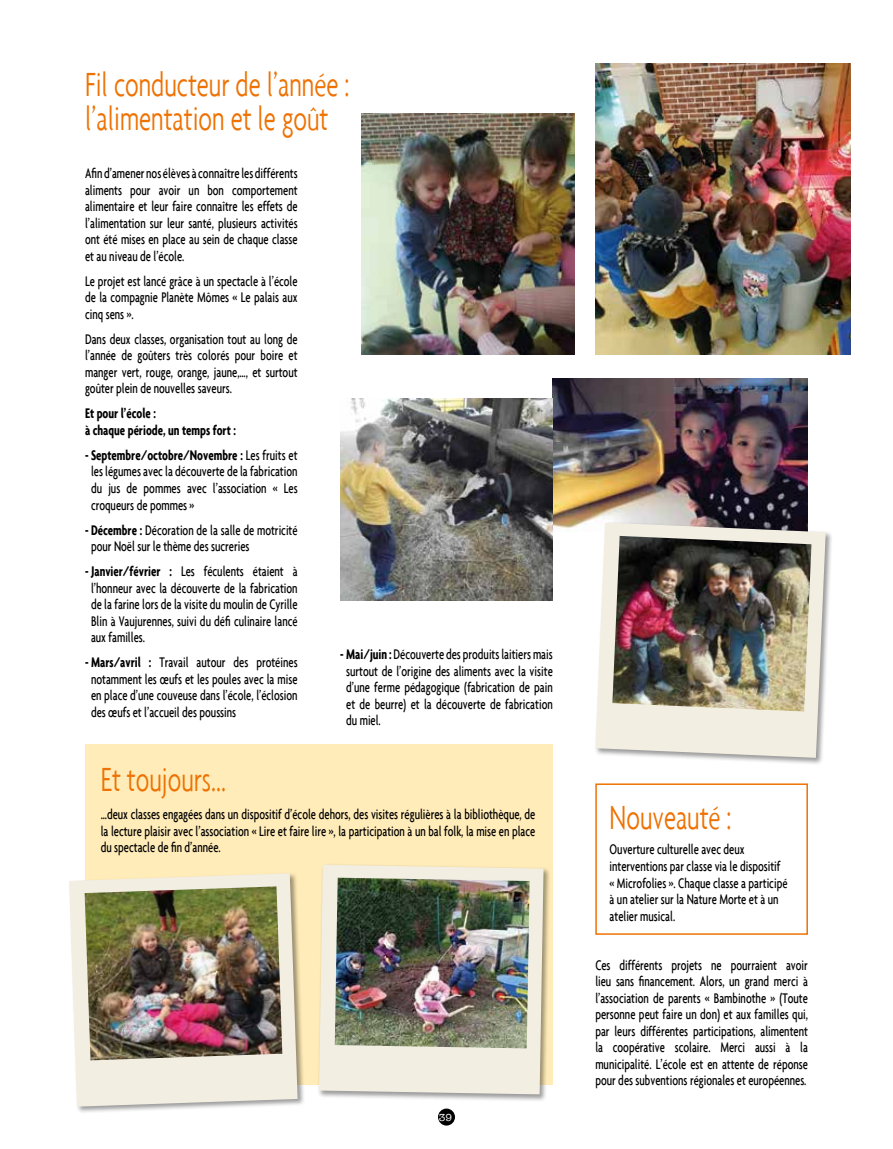
<style>
.page{position:relative;width:893px;height:1149px;background:#fff}
.page>*{position:absolute;margin:0;border:0;box-sizing:border-box;transform-origin:0 0}
.t1{font:300 condensed 36px/34.5px "Agenda";color:#ee7203;scale:.85 1}
.t2{font:500 condensed 15px/16.5px "Agenda";color:#000;text-align:justify;scale:.85 1}
.t3{font:700 condensed 15px/16.5px "Agenda";color:#000;scale:.85 1}
.t4{font:10.5px "American Typewriter";color:#fff}
.s1{font-weight:700}
</style>
<div class="page">
<div style="left:85px;top:744px;width:468px;height:340px;background:#ffecb8"></div>
<div style="left:438px;top:1108px;width:17px;height:17px;background:#000;border-radius:50%"></div>
<div style="left:595px;top:783px;width:213px;height:151px;border:2px solid #ee7203"></div>
<img style="left:361px;top:114px;width:213px;height:240px">
<img style="left:595px;top:64px;width:255px;height:290px">
<img style="left:553px;top:378px;width:255px;height:151px">
<img style="left:340px;top:399px;width:213px;height:201px">
<div style="left:594px;top:521px;width:239px;height:244px;background:#000;opacity:.4"></div>
<svg style="left:595px;top:522px;width:231px;height:235px;background:#e6e2d9"></svg>
<img style="left:612px;top:535px;width:199px;height:176px">
<div style="left:68px;top:871px;width:237px;height:242px;background:#000;opacity:.4"></div>
<svg style="left:69px;top:873px;width:229px;height:233px;background:#efe9da"></svg>
<img style="left:85px;top:886px;width:197px;height:174px">
<div style="left:318px;top:863px;width:233px;height:238px;background:#000;opacity:.4"></div>
<svg style="left:319px;top:864px;width:225px;height:229px;background:#f0eadb"></svg>
<img style="left:335px;top:877px;width:195px;height:171px">
<h1 class="t1" style="left:85px;top:66px;width:313px">Fil conducteur de l’année : l’alimentation et le goût</h1>
<p class="t2" style="left:85px;top:165px;width:252px">Afin d’amener nos élèves à connaître les différents aliments pour avoir un bon comportement alimentaire et leur faire connaître les effets de l’alimentation sur leur santé, plusieurs activités ont été mises en place au sein de chaque classe et au niveau de l’école.</p>
<p class="t2" style="left:85px;top:272px;width:252px">Le projet est lancé grâce à un spectacle à l’école de la compagnie Planète Mômes « Le palais aux cinq sens ».</p>
<p class="t2" style="left:85px;top:330px;width:252px">Dans deux classes, organisation tout au long de l’année de goûters très colorés pour boire et manger vert, rouge, orange, jaune,…, et surtout goûter plein de nouvelles saveurs.</p>
<p class="t3" style="left:85px;top:405px;width:179px">Et pour l’école :<br>à chaque période, un temps fort :</p>
<p class="t2" style="left:91px;top:446px;width:245px;text-indent:-6px"><span class="s1">- Septembre/octobre/Novembre :</span> Les fruits et les légumes avec la découverte de la fabrication du jus de pommes avec l’association « Les croqueurs de pommes »</p>
<p class="t2" style="left:91px;top:521px;width:245px;text-indent:-6px"><span class="s1">- Décembre :</span> Décoration de la salle de motricité pour Noël sur le thème des sucreries</p>
<p class="t2" style="left:91px;top:562px;width:245px;text-indent:-6px"><span class="s1">- Janvier/février :</span> Les féculents étaient à l’honneur avec la découverte de la fabrication de la farine lors de la visite du moulin de Cyrille Blin à Vaujurennes, suivi du défi culinaire lancé aux familles.</p>
<p class="t2" style="left:91px;top:653px;width:245px;text-indent:-6px"><span class="s1">- Mars/avril :</span> Travail autour des protéines notamment les œufs et les poules avec la mise en place d’une couveuse dans l’école, l’éclosion des œufs et l’accueil des poussins</p>
<h1 class="t1" style="left:101px;top:761px;width:149px">Et toujours...</h1>
<p class="t2" style="left:346px;top:645px;width:245px;text-indent:-6px"><span class="s1">- Mai/juin :</span> Découverte des produits laitiers mais surtout de l’origine des aliments avec la visite d’une ferme pédagogique (fabrication de pain et de beurre) et la découverte de fabrication du miel.</p>
<p class="t2" style="left:101px;top:805px;width:513px">…deux classes engagées dans un dispositif d’école dehors, des visites régulières à la bibliothèque, de la lecture plaisir avec l’association « Lire et faire lire », la participation à un bal folk, la mise en place du spectacle de fin d’année.</p>
<p class="t4" style="left:439px;top:1108px;width:15px">39</p>
<h1 class="t1" style="left:610px;top:799px;width:145px">Nouveauté :</h1>
<p class="t2" style="left:610px;top:840px;width:211px;text-align:left">Ouverture culturelle avec deux interventions par classe via le dispositif « Microfolies ». Chaque classe a participé à un atelier sur la Nature Morte et à un atelier musical.</p>
<p class="t2" style="left:595px;top:955px;width:252px">Ces différents projets ne pourraient avoir lieu sans financement. Alors, un grand merci à l’association de parents « Bambinothe » (Toute personne peut faire un don) et aux familles qui, par leurs différentes participations, alimentent la coopérative scolaire. Merci aussi à la municipalité. L’école est en attente de réponse pour des subventions régionales et européennes.</p>
</div>
